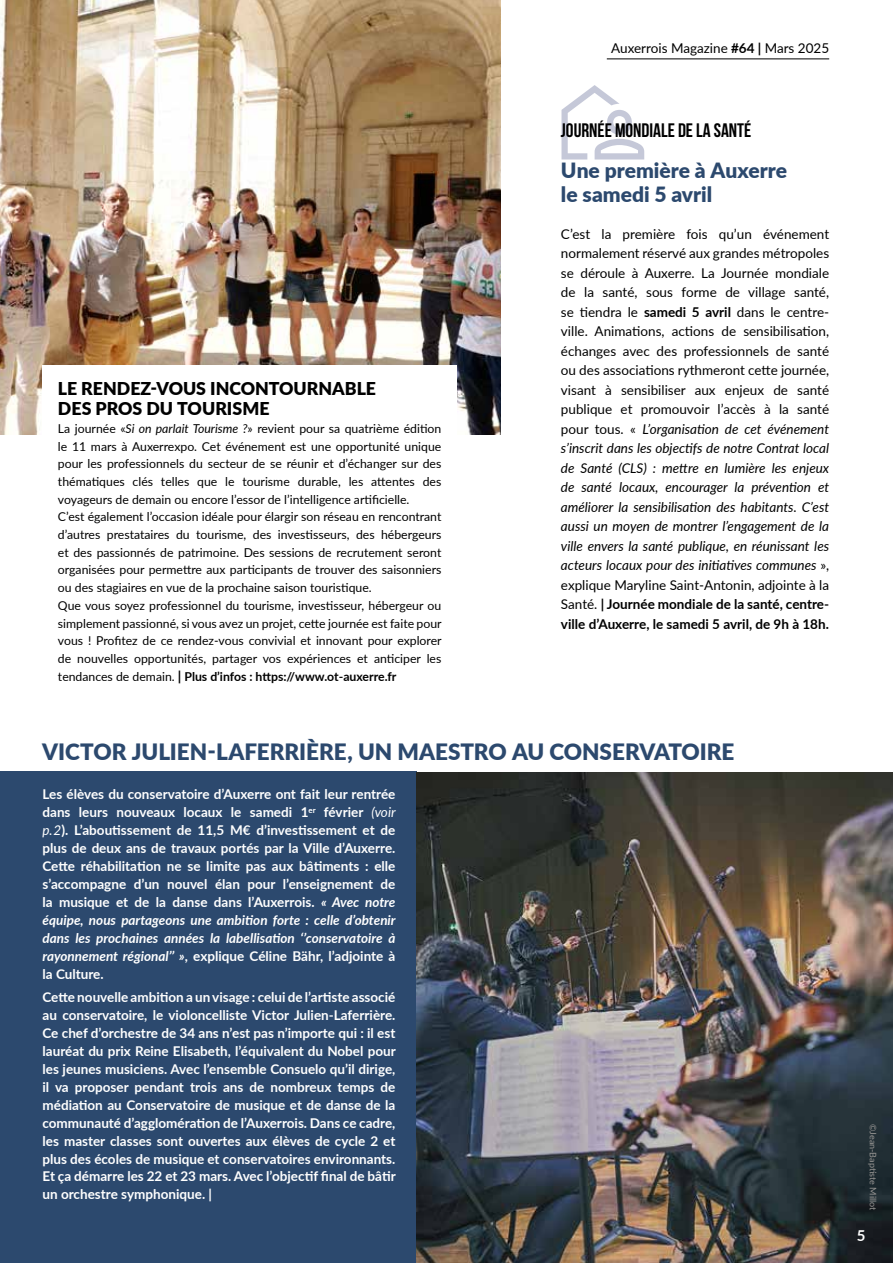
<style>
.page{position:relative;width:893px;height:1263px;background:#fff}
.page>*{position:absolute;margin:0;border:0;box-sizing:border-box;transform-origin:0 0}
.t1{font:900 22.5px "Lato";color:#2c496e}
.t2{font:900 21px/24px "Lato";color:#2c496e}
.t3{font:700 19.5px "Bebas Neue";color:#000}
.t4{font:900 17.7px/20.4px "Lato";color:#000}
.t5{font:700 15px "Lato";color:#fff}
.t6{font:700 13.5px/18px "Lato";color:#fff;text-align:justify}
.t7{font:13.5px/19.5px "Lato";color:#000;text-align:justify}
.t8{font:12.3px/17.7px "Lato";color:#000}
.t9{font:9px "Lato";color:#989694}
.s1{font-style:italic}
.s2{font-weight:700;font-size:13.65px}
.s3{font-weight:700}
.s4{font-weight:400;font-style:italic}
</style>
<div class="page">
<div style="left:0;top:771px;width:417px;height:492px;background:#2c496e"></div>
<svg style="left:561px;top:85px;width:83px;height:74px"></svg>
<hr style="left:607px;top:59px;width:222px;height:1px;background:#000">
<img style="left:0;top:0;width:500px;height:435px">
<div style="left:43px;top:365px;width:414px;height:372px;background:#fff"></div>
<img style="left:417px;top:772px;width:476px;height:491px">
<h3 class="t4" style="left:58px;top:377px;width:320px">LE RENDEZ-VOUS INCONTOURNABLE<br>DES PROS DU TOURISME</h3>
<p class="t8" style="left:58px;top:419px;width:385px">La journée «<span class="s1">Si on parlait Tourisme ?</span>» revient pour sa quatrième édition le 11 mars à Auxerrexpo. Cet événement est une opportunité unique pour les professionnels du secteur de se réunir et d’échanger sur des thématiques clés telles que le tourisme durable, les attentes des voyageurs de demain ou encore l’essor de l’intelligence artificielle.<br>C’est également l’occasion idéale pour élargir son réseau en rencontrant d’autres prestataires du tourisme, des investisseurs, des hébergeurs et des passionnés de patrimoine. Des sessions de recrutement seront organisées pour permettre aux participants de trouver des saisonniers ou des stagiaires en vue de la prochaine saison touristique.<br>Que vous soyez professionnel du tourisme, investisseur, hébergeur ou simplement passionné, si vous avez un projet, cette journée est faite pour vous ! Profitez de ce rendez-vous convivial et innovant pour explorer de nouvelles opportunités, partager vos expériences et anticiper les tendances de demain. <span class="s2">|</span> <span class="s3">Plus d’infos : https://www.ot-auxerre.fr</span></p>
<p class="t7" style="left:611px;top:38px;width:219px">Auxerrois Magazine <span class="s3">#64 |</span> Mars 2025</p>
<h3 class="t3" style="left:561px;top:120px;width:192px">JOURNÉE MONDIALE DE LA SANTÉ</h3>
<h2 class="t2" style="left:561px;top:158px;width:227px">Une première à Auxerre le samedi 5 avril</h2>
<p class="t7" style="left:561px;top:224px;width:270px">C’est la première fois qu’un événement normalement réservé aux grandes métropoles se déroule à Auxerre. La Journée mondiale de la santé, sous forme de village santé, se tiendra le <span class="s3">samedi 5 avril</span> dans le centre&shy;ville. Animations, actions de sensibilisation, échanges avec des professionnels de santé ou des associations rythmeront cette journée, visant à sensibiliser aux enjeux de santé publique et promouvoir l’accès à la santé pour tous. « <span class="s1">L’organisation de cet événement s’inscrit dans les objectifs de notre Contrat local de Santé (CLS) : mettre en lumière les enjeux de santé locaux, encourager la prévention et améliorer la sensibilisation des habitants. C’est aussi un moyen de montrer l’engagement de la ville envers la santé publique, en réunissant les acteurs locaux pour des initiatives communes</span> », explique Maryline Saint-Antonin, adjointe à la Santé. <span class="s3">| Journée mondiale de la santé, centre&shy;ville d’Auxerre, le samedi 5 avril, de 9h à 18h.</span></p>
<h1 class="t1" style="left:42px;top:735px;width:694px">VICTOR JULIEN-LAFERRIÈRE, UN MAESTRO AU CONSERVATOIRE</h1>
<p class="t6" style="left:43px;top:785px;width:355px">Les élèves du conservatoire d’Auxerre ont fait leur rentrée dans leurs nouveaux locaux le samedi 1<sup>er</sup> février <span class="s4">(voir p. 2</span>). L’aboutissement de 11,5 M€ d’investissement et de plus de deux ans de travaux portés par la Ville d’Auxerre.<br>Cette réhabilitation ne se limite pas aux bâtiments : elle s’accompagne d’un nouvel élan pour l’enseignement de la musique et de la danse dans l’Auxerrois. <span class="s1">« Avec notre équipe, nous partageons une ambition forte : celle d’obtenir dans les prochaines années la labellisation ‘’conservatoire à rayonnement régional’’ »</span>, explique Céline Bähr, l’adjointe à la Culture.</p>
<p class="t6" style="left:43px;top:987px;width:355px">Cette nouvelle ambition a un visage : celui de l’artiste associé au conservatoire, le violoncelliste Victor Julien-Laferrière.<br>Ce chef d’orchestre de 34 ans n’est pas n’importe qui : il est lauréat du prix Reine Elisabeth, l’équivalent du Nobel pour les jeunes musiciens. Avec l’ensemble Consuelo qu’il dirige, il va proposer pendant trois ans de nombreux temps de médiation au Conservatoire de musique et de danse de la communauté d’agglomération de l’Auxerrois. Dans ce cadre, les master classes sont ouvertes aux élèves de cycle 2 et plus des écoles de musique et conservatoires environnants.<br>Et ça démarre les 22 et 23 mars. Avec l’objectif final de bâtir un orchestre symphonique. |</p>
<p class="t9" style="left:880px;top:1124px;width:88px;rotate:90deg">©Jean-Baptiste Millot</p>
<p class="t5" style="left:857px;top:1216px;width:10px">5</p>
<p class="t5" style="left:857px;top:1224px;width:10px">5</p>
</div>
